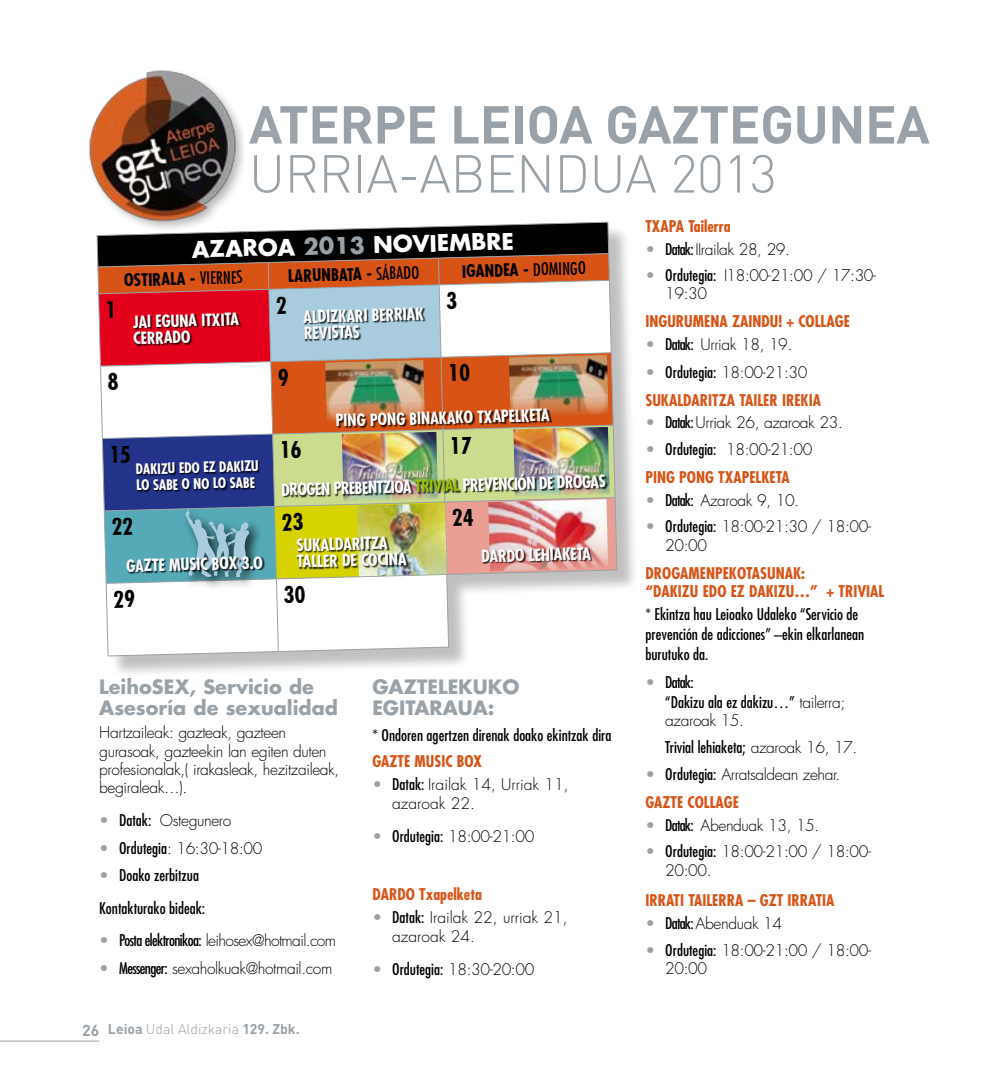
<style>
.page{position:relative;width:993px;height:1092px;background:#fff}
.page>*{position:absolute;margin:0;border:0;box-sizing:border-box;transform-origin:0 0}
.t1{font:700 52.5px "DIN";letter-spacing:-.01em;color:#99a2a8}
.t2{font:300 52.5px "DIN";letter-spacing:-.01em;color:#99a2a8}
.t3{font:700 22.4px "Futura";color:#fff}
.t4{font:700 19.25px/21px "Futura";color:#99a2a8}
.t5{font:700 condensed 16.8px "Futura";color:#000}
.t6{font:700 condensed 16.28px/16.6px "Futura";color:#fff}
.t7{font:condensed 15.75px/20.1px "Futura";color:#000}
.t8{font:700 condensed 15.75px/18.4px "Futura";color:#d85316}
.t9{font:300 15.58px/18.4px "Futura";letter-spacing:-.025em;color:#000}
.t10{font:300 15.58px/18.9px "Futura";color:#000}
.t11{font:700 condensed 14px/16.3px "Futura";color:#fff}
.t12{font:300 14px "DIN";color:#99a2a8}
.s1{color:#99a2a8}
.s2{font-weight:400}
.s3{font-size:15.75px;color:#99a2a8}
.s4{font-weight:400;font-stretch:condensed;font-size:15.75px}
.s5{font-weight:300;font-stretch:normal;color:#99a2a8}
.s6{font-weight:300;font-stretch:normal;font-size:15.58px}
.s7{color:#97be0d}
.s8{font-weight:700;font-size:15.75px}
.s9{font-weight:700}
</style>
<div class="page">
<hr style="left:0;top:1040px;width:99px;height:1px;background:#99a2a8">
<div style="left:86px;top:67px;width:158px;height:162px;background:#000;opacity:.3"></div>
<img style="left:87px;top:68px;width:150px;height:155px">
<div style="left:99px;top:224px;width:540px;height:453px;background:#000;opacity:.25"></div>
<img style="left:96px;top:221px;width:522px;height:435px">
<h1 class="t1" style="left:249px;top:90px;width:230px">ATERPE LEIOA</h1>
<h1 class="t1" style="left:605px;top:90px;width:158px">GAZTEGUNEA</h1>
<h1 class="t2" style="left:249px;top:141px;width:529px">URRIA-ABendua 2013</h1>
<h2 class="t3" style="left:191px;top:235px;width:323px;rotate:-2deg">AZAROA <span class="s1">2013</span> NOVIEMBRE</h2>
<p class="t5" style="left:124px;top:269px;width:120px;rotate:-1deg">OS TIRA LA - <span class="s2">VIERNES</span></p>
<p class="t5" style="left:288px;top:265px;width:133px;rotate:-1deg">LAR UNBATA - <span class="s2">SÁBADO</span></p>
<p class="t5" style="left:461px;top:260px;width:125px;rotate:-1deg">IGANDEA - <span class="s2">DOMINGO</span></p>
<p class="t6" style="left:133px;top:313px;width:107px;rotate:-1deg">JAI EGUNA ITXITA<br>CERRA DO</p>
<p class="t8" style="left:645px;top:217px;width:24px">TXAPA</p>
<p class="t8" style="left:688px;top:217px;width:44px">Tailerra</p>
<p class="t9" style="left:645px;top:240px;width:146px"><span class="s3">•</span> <span class="s4">Datak:</span> IIrailak 28, 29.</p>
<p class="t9" style="left:665px;top:266px;width:212px;text-indent:-20px"><span class="s3">•</span> <span class="s4">Ordutegia:</span> I18:00-21:00 / 17:30-<br>19:30</p>
<p class="t8" style="left:645px;top:312px;width:206px">INGURUMENA ZAINDU! + COLLAGE</p>
<p class="t9" style="left:645px;top:335px;width:148px"><span class="s3">•</span> <span class="s4">Datak:</span> Urriak 18, 19.</p>
<p class="t9" style="left:645px;top:363px;width:163px"><span class="s3">•</span> <span class="s4">Ordutegia:</span> 18:00-21:30</p>
<p class="t8" style="left:645px;top:391px;width:170px">SUKALDARITZA TAI LER IREKIA</p>
<p class="t9" style="left:645px;top:414px;width:199px"><span class="s3">•</span> <span class="s4">Datak:</span> Urriak 26, azaroak 23.</p>
<p class="t9" style="left:645px;top:440px;width:168px"><span class="s3">•</span> <span class="s4">Ordutegia:</span> 18:00-21:00</p>
<p class="t8" style="left:645px;top:468px;width:145px">PI NG PONG TXAPELKETA</p>
<p class="t9" style="left:645px;top:491px;width:155px"><span class="s3">•</span> <span class="s4">Datak:</span> Azaroak 9, 10.</p>
<p class="t9" style="left:665px;top:518px;width:207px;text-indent:-20px"><span class="s3">•</span> <span class="s4">Ordutegia:</span> 18:00-21:30 / 18:00-<br>20:00</p>
<p class="t8" style="left:645px;top:564px;width:240px">DROGAMENPEKOTASUNAK:<br>“DAKIZU EDO EZ DAKIZU…” + TRIVIAL</p>
<p class="t7" style="left:645px;top:603px;width:220px">* Ekintza hau Leioako Udaleko “Servicio de prevención de adicciones” –ekin elkarlanean burutuko da.</p>
<p class="t7" style="left:665px;top:671px;width:181px;text-indent:-20px"><span class="s5">•</span> Datak:<br>“Dakizu ala ez dakizu…” <span class="s6">tailerra;</span></p>
<p class="t9" style="left:665px;top:711px;width:80px">azaroak 15.</p>
<p class="t7" style="left:665px;top:737px;width:193px">Trivial lehiaketa; <span class="s6">azaroak 16, 17.</span></p>
<p class="t9" style="left:645px;top:765px;width:196px"><span class="s3">•</span> <span class="s4">Ordutegia:</span> Arratsaldean zehar.</p>
<p class="t8" style="left:645px;top:793px;width:95px">GAZTE COLLAGE</p>
<p class="t9" style="left:645px;top:816px;width:175px"><span class="s3">•</span> <span class="s4">Datak:</span> Abenduak 13, 15.</p>
<p class="t9" style="left:665px;top:842px;width:207px;text-indent:-20px"><span class="s3">•</span> <span class="s4">Ordutegia:</span> 18:00-21:00 / 18:00-<br>20:00.</p>
<p class="t8" style="left:645px;top:891px;width:9px">IRRA</p>
<p class="t8" style="left:673px;top:891px;width:54px">TI TAI LERRA</p>
<p class="t8" style="left:747px;top:891px;width:48px">– GZT IRRA</p>
<p class="t8" style="left:815px;top:891px;width:14px">TIA</p>
<p class="t9" style="left:645px;top:914px;width:138px"><span class="s3">•</span> <span class="s4">Datak:</span> Abenduak 14</p>
<p class="t9" style="left:665px;top:941px;width:207px;text-indent:-20px"><span class="s3">•</span> <span class="s4">Ordutegia:</span> 18:00-21:00 / 18:00-<br>20:00</p>
<p class="t6" style="left:303px;top:308px;width:53px;rotate:-1deg">ALDIZKARI</p>
<p class="t6" style="left:371px;top:307px;width:24px;rotate:-1deg">BERRIA</p>
<p class="t6" style="left:303px;top:325px;width:51px;rotate:-1deg">REVIS TAS</p>
<p class="t6" style="left:335px;top:411px;width:216px;rotate:-1deg">PI NG PO NG BINAKAKO TXAP ELKETA</p>
<p class="t11" style="left:136px;top:460px;width:124px;rotate:-1deg">DAKIZU EDO EZ DAKIZU<br>LO SA BE O NO LO SA BE</p>
<p class="t6" style="left:281px;top:481px;width:76px;rotate:-1deg">drogen prebentz</p>
<p class="t6" style="left:390px;top:478px;width:96px;rotate:-1deg">ioa <span class="s7">trivial</span> prevenc</p>
<p class="t6" style="left:513px;top:475px;width:93px;rotate:-1deg">ión de drogas</p>
<p class="t6" style="left:296px;top:536px;width:111px;rotate:-1deg">SUKALDARI TZA<br>TALLER DE COCINA</p>
<p class="t6" style="left:481px;top:547px;width:111px;rotate:-1deg">DAR DO LEHIA KETA</p>
<p class="t6" style="left:126px;top:557px;width:138px;rotate:-1deg">GAZTE MUSI C BOX 3.O</p>
<p class="t4" style="left:99px;top:675px;width:240px">LeihoSEX, Servicio de<br>Asesoría de sexualidad</p>
<p class="t9" style="left:99px;top:723px;width:241px">Hartzaileak: gazteak, gazteen gurasoak, gazteekin lan egiten duten profesionalak,( irakasleak, hezitzaileak, begiraleak…).</p>
<p class="t9" style="left:99px;top:811px;width:133px"><span class="s3">•</span> <span class="s4">Datak:</span> Ostegunero</p>
<p class="t9" style="left:99px;top:839px;width:165px"><span class="s3">•</span> <span class="s4">Ordutegia</span>: 16:30-18:00</p>
<p class="t7" style="left:99px;top:858px;width:107px;line-height:32.6px"><span class="s5">•</span> Doako zerbitzua<br>Kontakturako bideak:</p>
<p class="t9" style="left:99px;top:931px;width:238px"><span class="s3">•</span> <span class="s4">Posta elektronikoa:</span> leihosex@hotmail.com</p>
<p class="t9" style="left:99px;top:959px;width:234px"><span class="s3">•</span> <span class="s4">Messenger:</span> sexaholkuak@hotmail.com</p>
<p class="t4" style="left:372px;top:675px;width:149px;line-height:21.5px">GAZTELEKUKO<br>EGITARAUA:</p>
<p class="t7" style="left:372px;top:724px;width:240px">* Ondoren agertzen direnak doako ekintzak dira</p>
<p class="t8" style="left:372px;top:752px;width:111px">GAZTE MUSIC BOX</p>
<p class="t10" style="left:392px;top:775px;width:178px;text-indent:-20px"><span class="s3">•</span> <span class="s4">Datak:</span> Irailak 14, Urriak 11, azaroak 22.</p>
<p class="t9" style="left:372px;top:827px;width:163px"><span class="s3">•</span> <span class="s4">Ordutegia:</span> 18:00-21:00</p>
<p class="t8" style="left:372px;top:884px;width:111px">DAR DO Txapelketa</p>
<p class="t10" style="left:392px;top:907px;width:177px;text-indent:-20px"><span class="s3">•</span> <span class="s4">Datak:</span> Irailak 22, urriak 21, azaroak 24.</p>
<p class="t9" style="left:372px;top:960px;width:163px"><span class="s3">•</span> <span class="s4">Ordutegia:</span> 18:30-20:00</p>
<p class="t12" style="left:82px;top:1020px;width:219px"><span class="s8">26</span> <span class="s9">Leioa</span> Udal Aldizkaria <span class="s9">129. Zbk.</span></p>
</div>
